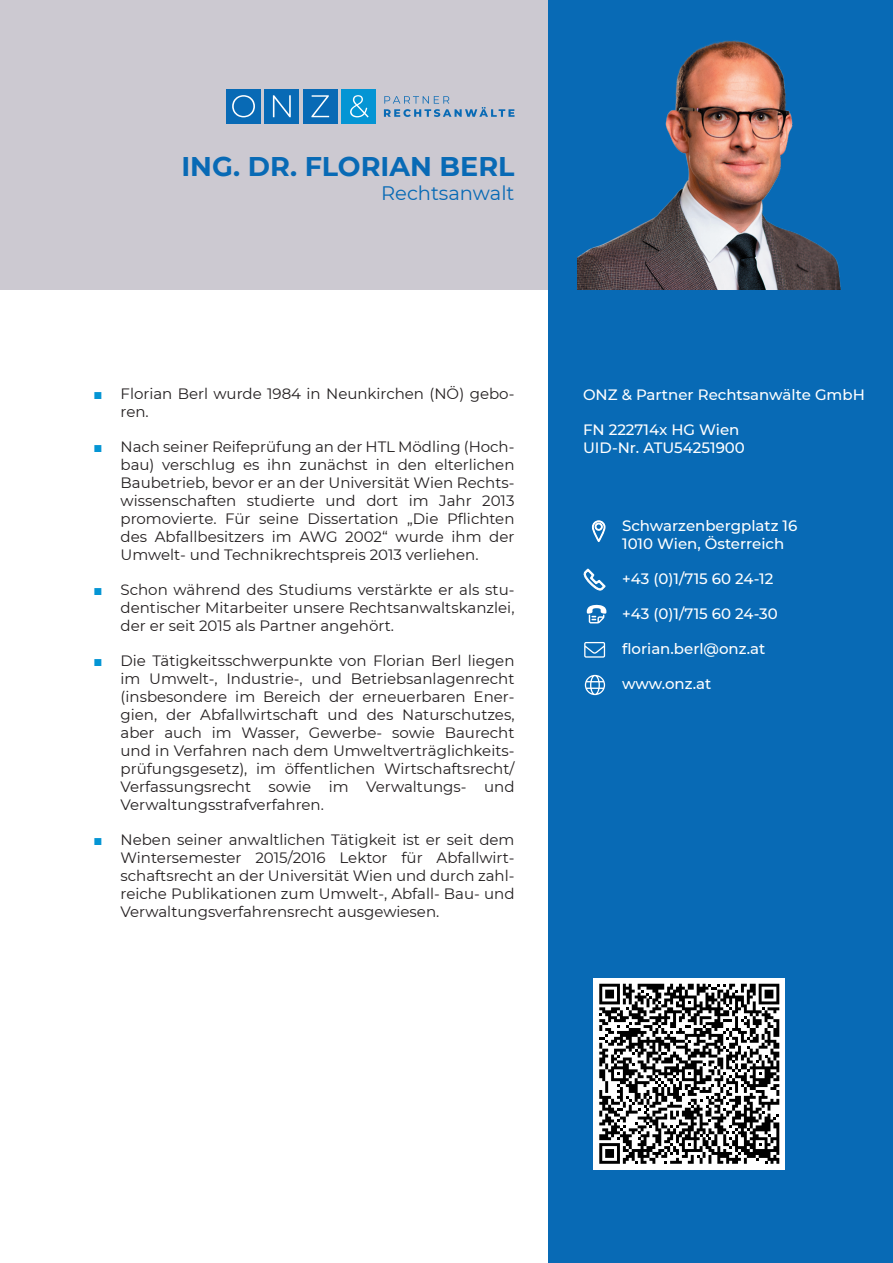
<style>
.page{position:relative;width:893px;height:1263px;background:#fff}
.page>*{position:absolute;margin:0;border:0;box-sizing:border-box;transform-origin:0 0}
.t1{font:700 27px "Montserrat";color:#086ab5}
.t2{font:19.5px "Montserrat";color:#086ab5}
.t3{font:15px/18px "Montserrat";color:#231f20;text-align:justify}
.t4{font:500 15px/18px "Montserrat";color:#fff}
.s1{font-family:"Arial";color:#0495d4}
</style>
<div class="page">
<div style="left:0;top:0;width:893px;height:289px;background:#ccc9d1"></div>
<div style="left:303px;top:89px;width:34px;height:35px;background:#086ab5"></div>
<div style="left:265px;top:89px;width:34px;height:35px;background:#086ab5"></div>
<div style="left:226px;top:89px;width:35px;height:35px;background:#086ab5"></div>
<div style="left:341px;top:89px;width:34px;height:35px;background:#0495d4"></div>
<svg style="left:232px;top:95px;width:23px;height:22px"></svg>
<svg style="left:273px;top:95px;width:18px;height:22px"></svg>
<svg style="left:311px;top:95px;width:18px;height:22px"></svg>
<svg style="left:350px;top:95px;width:19px;height:23px"></svg>
<svg style="left:384px;top:96px;width:130px;height:21px"></svg>
<div style="left:549px;top:0;width:344px;height:1263px;background:#086ab5"></div>
<img style="left:577px;top:40px;width:264px;height:249px">
<svg style="left:592px;top:521px;width:13px;height:21px"></svg>
<svg style="left:583px;top:569px;width:22px;height:21px"></svg>
<svg style="left:587px;top:605px;width:20px;height:18px"></svg>
<svg style="left:584px;top:642px;width:21px;height:16px"></svg>
<svg style="left:585px;top:675px;width:20px;height:20px"></svg>
<div style="left:594px;top:978px;width:191px;height:191px;background:#fff"></div>
<svg style="left:599px;top:984px;width:180px;height:180px"></svg>
<h1 class="t1" style="left:181px;top:147px;width:335px">ING. DR. FLORIAN BERL</h1>
<h2 class="t2" style="left:381px;top:179px;width:135px">Rechtsanwalt</h2>
<p class="t3" style="left:121px;top:384px;width:395px;text-indent:-27px"><span class="s1">■</span> Florian Berl wurde 1984 in Neunkirchen (NÖ) gebo&shy;ren.</p>
<p class="t3" style="left:121px;top:437px;width:395px;text-indent:-27px"><span class="s1">■</span> Nach seiner Reifeprüfung an der HTL Mödling (Hoch&shy;bau) verschlug es ihn zunächst in den elterlichen Baubetrieb, bevor er an der Universität Wien Rechts&shy;wissenschaften studierte und dort im Jahr 2013 promovierte. Für seine Dissertation „Die Pflichten des Abfallbesitzers im AWG 2002“ wurde ihm der Umwelt- und Technikrechtspreis 2013 verliehen.</p>
<p class="t3" style="left:121px;top:580px;width:395px;text-indent:-27px"><span class="s1">■</span> Schon während des Studiums verstärkte er als stu&shy;dentischer Mitarbeiter unsere Rechtsanwaltskanzlei, der er seit 2015 als Partner angehört.</p>
<p class="t3" style="left:121px;top:651px;width:395px;text-indent:-27px"><span class="s1">■</span> Die Tätigkeitsschwerpunkte von Florian Berl liegen im Umwelt-, Industrie-, und Betriebsanlagenrecht (insbesondere im Bereich der erneuerbaren Ener&shy;gien, der Abfallwirtschaft und des Naturschutzes, aber auch im Wasser, Gewerbe- sowie Baurecht und in Verfahren nach dem Umweltverträglichkeits&shy;prüfungsgesetz), im öffentlichen Wirtschaftsrecht/ Verfassungsrecht sowie im Verwaltungs- und Verwaltungsstrafverfahren.</p>
<p class="t3" style="left:121px;top:831px;width:395px;text-indent:-27px"><span class="s1">■</span> Neben seiner anwaltlichen Tätigkeit ist er seit dem Wintersemester 2015/2016 Lektor für Abfallwirt&shy;schaftsrecht an der Universität Wien und durch zahl&shy;reiche Publikationen zum Umwelt-, Abfall- Bau- und Verwaltungsverfahrensrecht ausgewiesen.</p>
<p class="t4" style="left:583px;top:385px;width:283px">ONZ &amp; Partner Rechtsanwälte GmbH</p>
<p class="t4" style="left:583px;top:420px;width:163px">FN 222714x HG Wien<br>UID-Nr. ATU54251900</p>
<p class="t4" style="left:622px;top:516px;width:177px">Schwarzenbergplatz 16<br>1010 Wien, Österreich</p>
<p class="t4" style="left:622px;top:569px;width:153px">+43 (0)1/715 60 24-12</p>
<p class="t4" style="left:622px;top:604px;width:157px">+43 (0)1/715 60 24-30</p>
<p class="t4" style="left:622px;top:639px;width:145px">florian.berl@onz.at</p>
<p class="t4" style="left:622px;top:674px;width:91px">www.onz.at</p>
</div>
